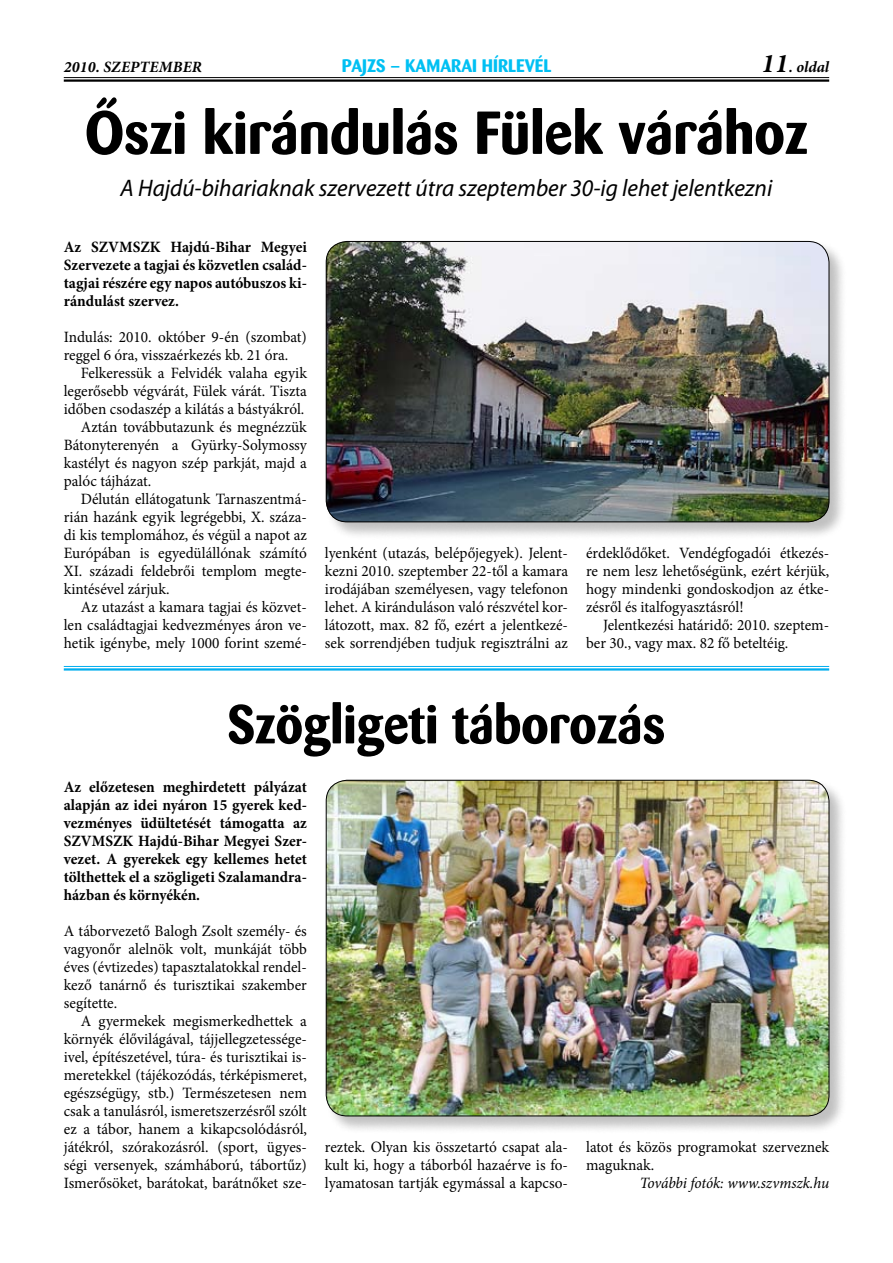
<style>
.page{position:relative;width:893px;height:1263px;background:#fff}
.page>*{position:absolute;margin:0;border:0;box-sizing:border-box;transform-origin:0 0}
.t1{font:700 60px "Barmeno H";color:#000}
.t2{font:700 54px "Barmeno H";color:#000}
.t3{font:italic 24px "Myriad Pro";color:#000}
.t4{font:700 18px "Barmeno H";color:#00c0f3}
.t5{font:15.75px/18px "Minion Pro";color:#000;text-align:justify}
.t6{font:700 15.75px/18px "Minion Pro";color:#000;text-align:justify}
.t7{font:italic 15.75px "Minion Pro";letter-spacing:-.01em;color:#000}
.t8{font:italic 700 15.75px "Minion Pro";letter-spacing:.01em;color:#000}
.s1{font-size:27px}
</style>
<div class="page">
<hr style="left:64px;top:77px;width:765px;height:1px;background:#000">
<hr style="left:64px;top:79px;width:765px;height:3px;background:#000">
<div style="left:325px;top:240px;width:522px;height:300px;background:#000;opacity:.25"></div>
<img style="left:326px;top:241px;width:503px;height:281px">
<div style="left:326px;top:241px;width:503px;height:281px;border:1px solid #000;border-radius:21px"></div>
<div style="left:325px;top:779px;width:522px;height:355px;background:#000;opacity:.25"></div>
<img style="left:326px;top:780px;width:503px;height:336px">
<hr style="left:64px;top:666px;width:765px;height:1px;background:#00aeef">
<hr style="left:64px;top:668px;width:765px;height:3px;background:#00aeef">
<p class="t8" style="left:64px;top:56px;width:140px">2010. szeptember</p>
<p class="t4" style="left:342px;top:55px;width:76px">PAJZS – kama</p>
<p class="t4" style="left:451px;top:55px;width:102px">rai hírlevél</p>
<p class="t8" style="left:761px;top:56px;width:69px"><span class="s1">11</span>. oldal</p>
<h1 class="t1" style="left:85px;top:97px;width:724px">Őszi kirándulás Fülek várához</h1>
<h3 class="t3" style="left:121px;top:173px;width:653px">A Hajdú-bihariaknak szervezett útra szeptember 30-ig lehet jelentkezni</h3>
<p class="t6" style="left:64px;top:238px;width:245px">Az SZVMSZK Hajdú-Bihar Megyei Szervezete a tagjai és közvetlen család&shy;tagjai részére egy napos autóbuszos ki&shy;rándulást szervez.</p>
<p class="t5" style="left:64px;top:328px;width:245px">Indulás: 2010. október 9-én (szombat) reggel 6 óra, visszaérkezés kb. 21 óra.</p>
<p class="t5" style="left:81px;top:364px;width:228px">Felkeressük a Felvidék valaha egyik</p>
<p class="t5" style="left:64px;top:382px;width:245px">legerősebb végvárát, Fülek várát. Tiszta</p>
<p class="t5" style="left:64px;top:400px;width:242px">időben csodaszép a kilátás a bástyákról.</p>
<p class="t5" style="left:81px;top:418px;width:228px">Aztán továbbutazunk és megnézzük</p>
<p class="t5" style="left:64px;top:436px;width:245px">Bátonyterenyén a Gyürky-Solymossy</p>
<p class="t5" style="left:64px;top:454px;width:245px">kastélyt és nagyon szép parkját, majd a</p>
<p class="t5" style="left:64px;top:472px;width:89px">palóc tájházat.</p>
<p class="t5" style="left:81px;top:490px;width:226px">Délután ellátogatunk Tarnaszentmá-</p>
<p class="t5" style="left:64px;top:508px;width:245px">rián hazánk egyik legrégebbi, X. száza-</p>
<p class="t5" style="left:64px;top:526px;width:245px">di kis templomához, és végül a napot az</p>
<p class="t5" style="left:64px;top:544px;width:245px">Európában is egyedülállónak számító</p>
<p class="t5" style="left:64px;top:562px;width:245px">XI. századi feldebrői templom megte-</p>
<p class="t5" style="left:64px;top:580px;width:107px">kintésével zárjuk.</p>
<p class="t5" style="left:81px;top:598px;width:228px">Az utazást a kamara tagjai és közvet-</p>
<p class="t5" style="left:64px;top:616px;width:245px">len családtagjai kedvezményes áron ve-</p>
<p class="t5" style="left:64px;top:634px;width:245px">hetik igénybe, mely 1000 forint szemé-</p>
<p class="t5" style="left:325px;top:544px;width:245px">lyenként (utazás, belépőjegyek). Jelent&shy;kezni 2010. szeptember 22-től a kamara irodájában személyesen, vagy telefonon lehet. A kiránduláson való részvétel kor&shy;látozott, max. 82 fő, ezért a jelentkezé&shy;sek sorrendjében tudjuk regisztrálni az</p>
<p class="t5" style="left:586px;top:544px;width:245px">érdeklődőket. Vendégfogadói étkezés&shy;re nem lesz lehetőségünk, ezért kérjük, hogy mindenki gondoskodjon az étke&shy;zésről és italfogyasztásról!</p>
<p class="t5" style="left:586px;top:616px;width:245px;text-indent:17px">Jelentkezési határidő: 2010. szeptem&shy;ber 30., vagy max. 82 fő beteltéig.</p>
<h2 class="t2" style="left:228px;top:692px;width:439px">Szögligeti táborozás</h2>
<p class="t6" style="left:64px;top:778px;width:245px">Az előzetesen meghirdetett pályázat alapján az idei nyáron 15 gyerek ked&shy;vezményes üdültetését támogatta az SZVMSZK Hajdú-Bihar Megyei Szer&shy;vezet. A gyerekek egy kellemes hetet tölthettek el a szögligeti Szalamandra&shy;házban és környékén.</p>
<p class="t5" style="left:64px;top:922px;width:245px">A táborvezető Balogh Zsolt személy- és vagyonőr alelnök volt, munkáját több éves (évtizedes) tapasztalatokkal rendel&shy;kező tanárnő és turisztikai szakember segítette.</p>
<p class="t5" style="left:64px;top:1012px;width:245px;text-indent:17px">A gyermekek megismerkedhettek a környék élővilágával, tájjellegzetessége&shy;ivel, építészetével, túra- és turisztikai is&shy;meretekkel (tájékozódás, térképismeret, egészségügy, stb.) Természetesen nem csak a tanulásról, ismeretszerzésről szólt ez a tábor, hanem a kikapcsolódásról, játékról, szórakozásról. (sport, ügyes&shy;ségi versenyek, számháború, tábortűz)<br>Ismerősöket, barátokat, barátnőket sze-</p>
<p class="t5" style="left:325px;top:1138px;width:245px">reztek. Olyan kis összetartó csapat ala&shy;kult ki, hogy a táborból hazaérve is fo&shy;lyamatosan tartják egymással a kapcso-</p>
<p class="t5" style="left:586px;top:1138px;width:245px">latot és közös programokat szerveznek maguknak.</p>
<p class="t7" style="left:640px;top:1172px;width:191px">További fotók: www.szvmszk.hu</p>
</div>
